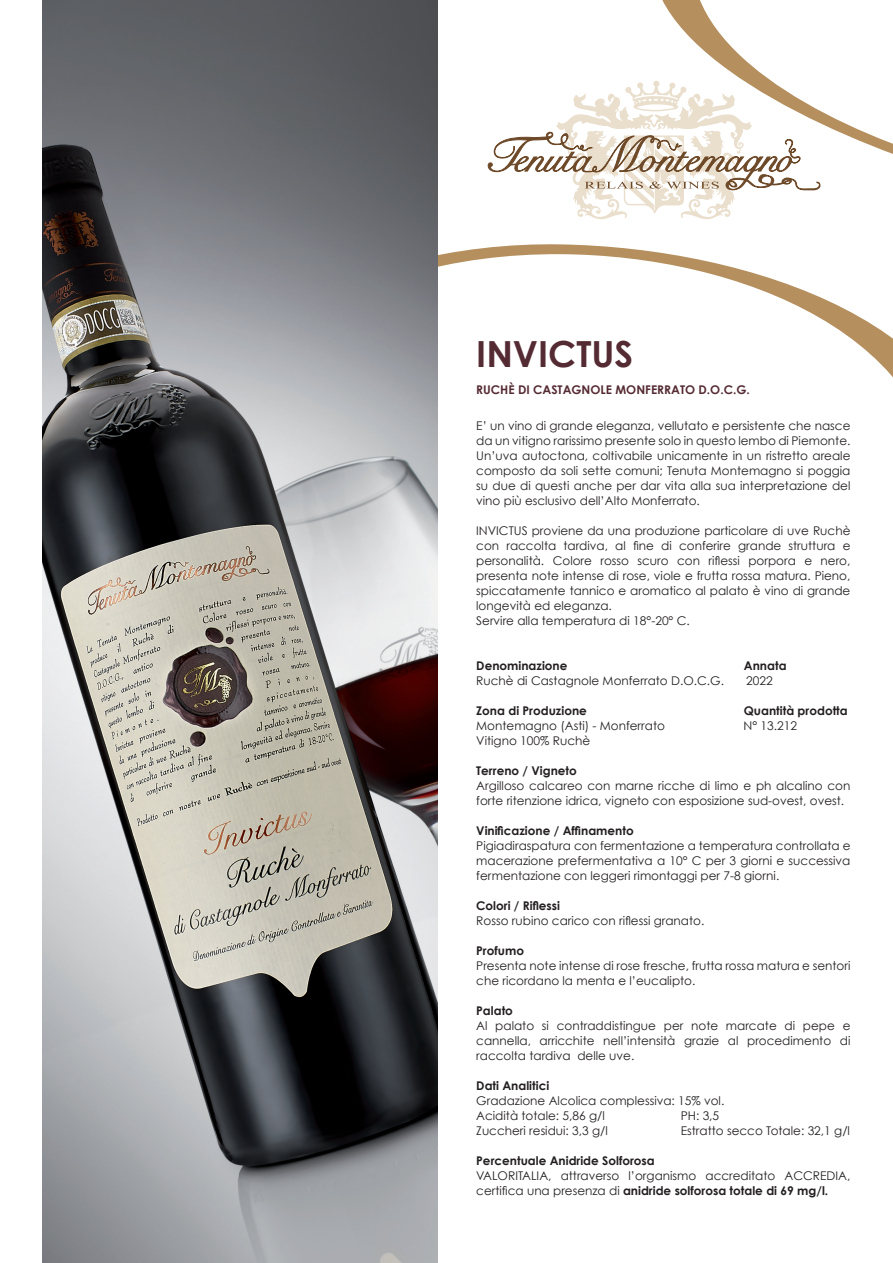
<style>
.page{position:relative;width:893px;height:1263px;background:#fff}
.page>*{position:absolute;margin:0;border:0;box-sizing:border-box;transform-origin:0 0}
.t1{font:700 36px "Century Gothic";color:#552b33}
.t2{font:12px/15px "Century Gothic";color:#231f20}
.t3{font:700 12px "Century Gothic";color:#231f20}
.t4{font:700 12px "Century Gothic";color:#552b33}
.s1{font-weight:700}
</style>
<div class="page">
<svg style="left:438px;top:0;width:455px;height:377px"></svg>
<img style="left:43px;top:0;width:395px;height:1263px">
<svg style="left:488px;top:81px;width:333px;height:139px"></svg>
<h1 class="t1" style="left:476px;top:331px;width:158px">INVICTUS</h1>
<p class="t4" style="left:476px;top:382px;width:275px">RUCHÈ DI CASTAGNOLE MONFERRATO D.O.C.G.</p>
<p class="t2" style="left:476px;top:418px;width:376px;text-align:justify">E’ un vino di grande eleganza, vellutato e persistente che nasce da un vitigno rarissimo presente solo in questo lembo di Piemonte.<br>Un’uva autoctona, coltivabile unicamente in un ristretto areale composto da soli sette comuni; Tenuta Montemagno si poggia su due di questi anche per dar vita alla sua interpretazione del vino più esclusivo dell’Alto Monferrato.</p>
<p class="t2" style="left:476px;top:523px;width:376px">INVICTUS proviene da una produzione particolare di uve Ruchè con raccolta tardiva, al fine di conferire grande struttura e personalità. Colore rosso scuro con riflessi porpora e nero, presenta note intense di rose, viole e frutta rossa matura. Pieno, spiccatamente tannico e aromatico al palato è vino di grande longevità ed eleganza.<br>Servire alla temperatura di 18°-20° C.</p>
<p class="t3" style="left:476px;top:658px;width:93px">Denominazione</p>
<p class="t3" style="left:744px;top:658px;width:44px">Annata</p>
<p class="t2" style="left:476px;top:673px;width:249px">Ruchè di Castagnole Monferrato D.O.C.G.</p>
<p class="t2" style="left:746px;top:673px;width:28px">2022</p>
<p class="t3" style="left:476px;top:703px;width:112px">Zona di Produzione</p>
<p class="t3" style="left:744px;top:703px;width:105px">Quantità prodotta</p>
<p class="t2" style="left:476px;top:718px;width:190px">Montemagno (Asti) - Monferrato</p>
<p class="t2" style="left:743px;top:718px;width:55px">N° 13.212</p>
<p class="t2" style="left:476px;top:733px;width:115px">Vitigno 100% Ruchè</p>
<p class="t3" style="left:476px;top:763px;width:102px">Terreno / Vigneto</p>
<p class="t2" style="left:476px;top:778px;width:376px">Argilloso calcareo con marne ricche di limo e ph alcalino con forte ritenzione idrica, vigneto con esposizione sud-ovest, ovest.</p>
<p class="t3" style="left:476px;top:823px;width:159px">Vinificazione / Affinamento</p>
<p class="t2" style="left:476px;top:838px;width:376px;text-align:justify">Pigiadiraspatura con fermentazione a temperatura controllata e macerazione prefermentativa a 10° C per 3 giorni e successiva fermentazione con leggeri rimontaggi per 7-8 giorni.</p>
<p class="t3" style="left:476px;top:898px;width:85px">Colori / Riflessi</p>
<p class="t2" style="left:476px;top:913px;width:230px">Rosso rubino carico con riflessi granato.</p>
<p class="t3" style="left:476px;top:943px;width:49px">Profumo</p>
<p class="t2" style="left:476px;top:958px;width:376px">Presenta note intense di rose fresche, frutta rossa matura e sentori che ricordano la menta e l’eucalipto.</p>
<p class="t3" style="left:476px;top:1003px;width:38px">Palato</p>
<p class="t2" style="left:476px;top:1018px;width:376px;text-align:justify">Al palato si contraddistingue per note marcate di pepe e cannella, arricchite nell’intensità grazie al procedimento di raccolta tardiva delle uve.</p>
<p class="t3" style="left:476px;top:1078px;width:74px">Dati Analitici</p>
<p class="t2" style="left:476px;top:1093px;width:250px">Gradazione Alcolica complessiva: 15% vol.<br>Acidità totale: 5,86 g/l</p>
<p class="t2" style="left:681px;top:1108px;width:40px">PH: 3,5</p>
<p class="t2" style="left:476px;top:1123px;width:133px">Zuccheri residui: 3,3 g/l</p>
<p class="t2" style="left:681px;top:1123px;width:171px">Estratto secco Totale: 32,1 g/l</p>
<p class="t3" style="left:476px;top:1153px;width:180px">Percentuale Anidride Solforosa</p>
<p class="t2" style="left:476px;top:1168px;width:376px">VALORITALIA, attraverso l’organismo accreditato ACCREDIA, certifica una presenza di <span class="s1">anidride solforosa totale di 69 mg/l.</span></p>
</div>
